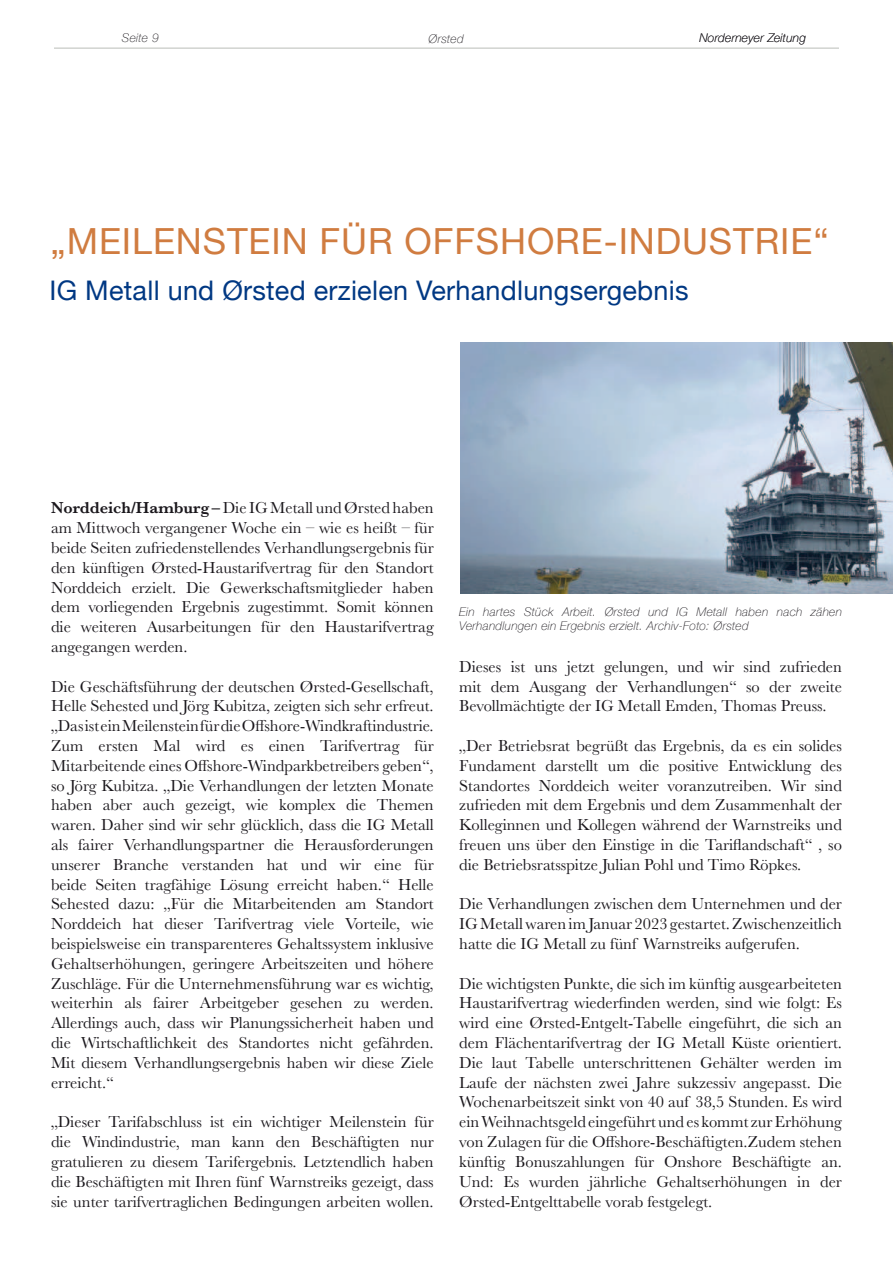
<style>
.page{position:relative;width:893px;height:1263px;background:#fff}
.page>*{position:absolute;margin:0;border:0;box-sizing:border-box;transform-origin:0 0}
.t1{font:36px "Helvetica Neue";letter-spacing:.025em;color:#d07c40}
.t2{font:27px "Helvetica Neue";letter-spacing:.01em;color:#003883}
.t3{font:16.5px/19.8px "Baskerville";color:#1a171c;text-align:justify}
.t4{font:italic 100 12px/14.4px "Helvetica Neue";letter-spacing:.025em;color:#1a171c}
.s1{font-weight:600}
</style>
<div class="page">
<hr style="left:54px;top:47px;width:785px;height:2px;background:#d1d3d0">
<img style="left:460px;top:343px;width:433px;height:250px">
<p class="t4" style="left:122px;top:31px;width:38px">Seite 9</p>
<p class="t4" style="left:436px;top:31px;width:22px">Titel</p>
<p class="t4" style="left:699px;top:32px;width:108px">Norderneyer Zeitung</p>
<p class="t4" style="left:429px;top:33px;width:37px">Ørsted</p>
<h1 class="t1" style="left:51px;top:222px;width:780px">„MEILENSTEIN FÜR OFFSHORE-INDUSTRIE“</h1>
<h2 class="t2" style="left:50px;top:277px;width:641px">IG Metall und Ørsted erzielen Verhandlungsergebnis</h2>
<p class="t3" style="left:51px;top:500px;width:384px"><span class="s1">Norddeich/Hamburg –</span> Die IG Metall und Ørsted haben am Mittwoch vergangener Woche ein – wie es heißt – für beide Seiten zufriedenstellendes Verhandlungsergebnis für den künftigen Ørsted-Haustarifvertrag für den Standort Norddeich erzielt. Die Gewerkschaftsmitglieder haben dem vorliegenden Ergebnis zugestimmt. Somit können die weiteren Ausarbeitungen für den Haustarifvertrag angegangen werden.</p>
<p class="t3" style="left:51px;top:678px;width:384px">Die Geschäftsführung der deutschen Ørsted-Gesellschaft, Helle Sehested und Jörg Kubitza, zeigten sich sehr erfreut. „Das ist ein Meilenstein für die O昀昀shore-Windkraftindustrie.<br>Zum ersten Mal wird es einen Tarifvertrag für Mitarbeitende eines O昀昀shore-Windparkbetreibers geben“, so Jörg Kubitza. „Die Verhandlungen der letzten Monate haben aber auch gezeigt, wie komplex die Themen waren. Daher sind wir sehr glücklich, dass die IG Metall als fairer Verhandlungspartner die Herausforderungen unserer Branche verstanden hat und wir eine für beide Seiten tragfähige Lösung erreicht haben.“ Helle Sehested dazu: „Für die Mitarbeitenden am Standort Norddeich hat dieser Tarifvertrag viele Vorteile, wie beispielsweise ein transparenteres Gehaltssystem inklusive Gehaltserhöhungen, geringere Arbeitszeiten und höhere Zuschläge. Für die Unternehmensführung war es wichtig, weiterhin als fairer Arbeitgeber gesehen zu werden.<br>Allerdings auch, dass wir Planungssicherheit haben und die Wirtschaftlichkeit des Standortes nicht gefährden.<br>Mit diesem Verhandlungsergebnis haben wir diese Ziele erreicht.“</p>
<p class="t3" style="left:51px;top:1114px;width:384px">„Dieser Tarifabschluss ist ein wichtiger Meilenstein für die Windindustrie, man kann den Beschäftigten nur gratulieren zu diesem Tarifergebnis. Letztendlich haben die Beschäftigten mit Ihren fünf Warnstreiks gezeigt, dass sie unter tarifvertraglichen Bedingungen arbeiten wollen.</p>
<p class="t4" style="left:459px;top:605px;width:384px">Ein hartes Stück Arbeit. Ørsted und IG Metall haben nach zähen<br>Verhandlungen ein Ergebnis erzielt. Archiv-Foto: Ørsted</p>
<p class="t3" style="left:459px;top:658px;width:384px">Dieses ist uns jetzt gelungen, und wir sind zufrieden mit dem Ausgang der Verhandlungen“ so der zweite Bevollmächtigte der IG Metall Emden, Thomas Preuss.</p>
<p class="t3" style="left:459px;top:738px;width:384px">„Der Betriebsrat begrüßt das Ergebnis, da es ein solides Fundament darstellt um die positive Entwicklung des Standortes Norddeich weiter voranzutreiben. Wir sind zufrieden mit dem Ergebnis und dem Zusammenhalt der Kolleginnen und Kollegen während der Warnstreiks und freuen uns über den Einstige in die Tari昀氀andschaft“ , so die Betriebsratsspitze Julian Pohl und Timo Röpkes.</p>
<p class="t3" style="left:459px;top:896px;width:384px">Die Verhandlungen zwischen dem Unternehmen und der IG Metall waren im Januar 2023 gestartet. Zwischenzeitlich hatte die IG Metall zu fünf Warnstreiks aufgerufen.</p>
<p class="t3" style="left:459px;top:975px;width:384px">Die wichtigsten Punkte, die sich im künftig ausgearbeiteten Haustarifvertrag wieder昀椀nden werden, sind wie folgt: Es wird eine Ørsted-Entgelt-Tabelle eingeführt, die sich an dem Flächentarifvertrag der IG Metall Küste orientiert.<br>Die laut Tabelle unterschrittenen Gehälter werden im Laufe der nächsten zwei Jahre sukzessiv angepasst. Die Wochenarbeitszeit sinkt von 40 auf 38,5 Stunden. Es wird ein Weihnachtsgeld eingeführt und es kommt zur Erhöhung von Zulagen für die O昀昀shore-Beschäftigten.Zudem stehen künftig Bonuszahlungen für Onshore Beschäftigte an.<br>Und: Es wurden jährliche Gehaltserhöhungen in der Ørsted-Entgelttabelle vorab festgelegt.</p>
</div>
